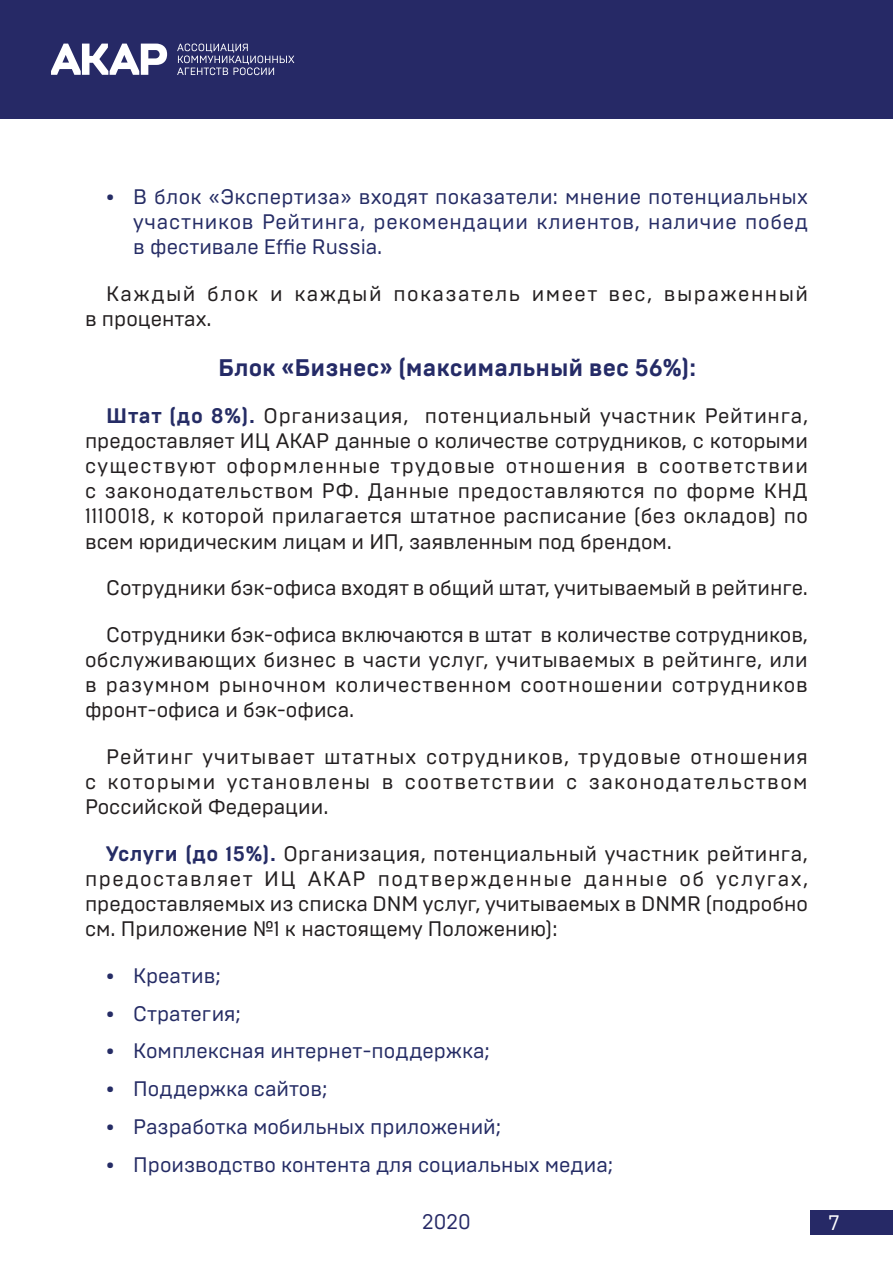
<style>
.page{position:relative;width:893px;height:1263px;background:#fff}
.page>*{position:absolute;margin:0;border:0;box-sizing:border-box;transform-origin:0 0}
.ZAGOLOVOK2{font:700 24px "Brutal Type";color:#252b67}
.text_indent{font:21px/25.2px "Brutal Type";color:#231f20;text-align:justify}
.t1{font:21px/25.2px "Brutal Type";color:#252c65;text-align:justify}
.text_indent-2{font:21px/25.2px "Brutal Type";letter-spacing:.07em;color:#231f20}
.t2{font:21px "Brutal Type";color:#262966}
.t3{font:21px "Brutal Type";color:#fff}
.s1{font-weight:700;color:#252c65}
</style>
<div class="page">
<div style="left:0;top:0;width:893px;height:119px;background:#262966"></div>
<div style="left:810px;top:1210px;width:83px;height:25px;background:#262966"></div>
<svg style="left:51px;top:44px;width:116px;height:31px"></svg>
<svg style="left:177px;top:44px;width:117px;height:31px"></svg>
<p class="t1" style="left:133px;top:184px;width:676px;text-indent:-27px">• В блок «Экспертиза» входят показатели: мнение потенциальных участников Рейтинга, рекомендации клиентов, наличие побед в фестивале Effie Russia.</p>
<p class="text_indent-2" style="left:85px;top:281px;width:724px;text-indent:21px">Каждый блок и каждый показатель имеет вес, выраженный в процентах.</p>
<p class="ZAGOLOVOK2" style="left:218px;top:353px;width:480px">Блок «Бизнес» (максимальный вес 56%):</p>
<p class="text_indent" style="left:85px;top:403px;width:724px;text-indent:21px"><span class="s1">Штат (до 8%).</span> Организация, потенциальный участник Рейтинга, предоставляет ИЦ АКАР данные о количестве сотрудников, с которыми существуют оформленные трудовые отношения в соответствии с законодательством РФ. Данные предоставляются по форме КНД 1110018, к которой прилагается штатное расписание (без окладов) по всем юридическим лицам и ИП, заявленным под брендом.</p>
<p class="text_indent" style="left:106px;top:575px;width:703px">Сотрудники бэк-офиса входят в общий штат, учитываемый в рейтинге.</p>
<p class="text_indent" style="left:85px;top:622px;width:724px;text-indent:21px">Сотрудники бэк-офиса включаются в штат в количестве сотрудников, обслуживающих бизнес в части услуг, учитываемых в рейтинге, или в разумном рыночном количественном соотношении сотрудников фронт-офиса и бэк-офиса.</p>
<p class="text_indent" style="left:85px;top:744px;width:724px;text-indent:21px">Рейтинг учитывает штатных сотрудников, трудовые отношения с которыми установлены в соответствии с законодательством Российской Федерации.</p>
<p class="text_indent" style="left:85px;top:840px;width:724px;text-indent:21px"><span class="s1">Услуги (до 15%).</span> Организация, потенциальный участник рейтинга, предоставляет ИЦ АКАР подтвержденные данные об услугах, предоставляемых из списка DNM услуг, учитываемых в DNMR (подробно см. Приложение №1 к настоящему Положению):</p>
<p class="t1" style="left:106px;top:962px;width:116px">• Креатив;</p>
<p class="t1" style="left:106px;top:1000px;width:136px">• Стратегия;</p>
<p class="t1" style="left:106px;top:1038px;width:385px">• Комплексная интернет-поддержка;</p>
<p class="t1" style="left:106px;top:1076px;width:222px">• Поддержка сайтов;</p>
<p class="t1" style="left:106px;top:1114px;width:396px">• Разработка мобильных приложений;</p>
<p class="t1" style="left:106px;top:1152px;width:508px">• Производство контента для социальных медиа;</p>
<p class="t2" style="left:422px;top:1209px;width:50px">2020</p>
<p class="t3" style="left:828px;top:1210px;width:13px">7</p>
</div>
